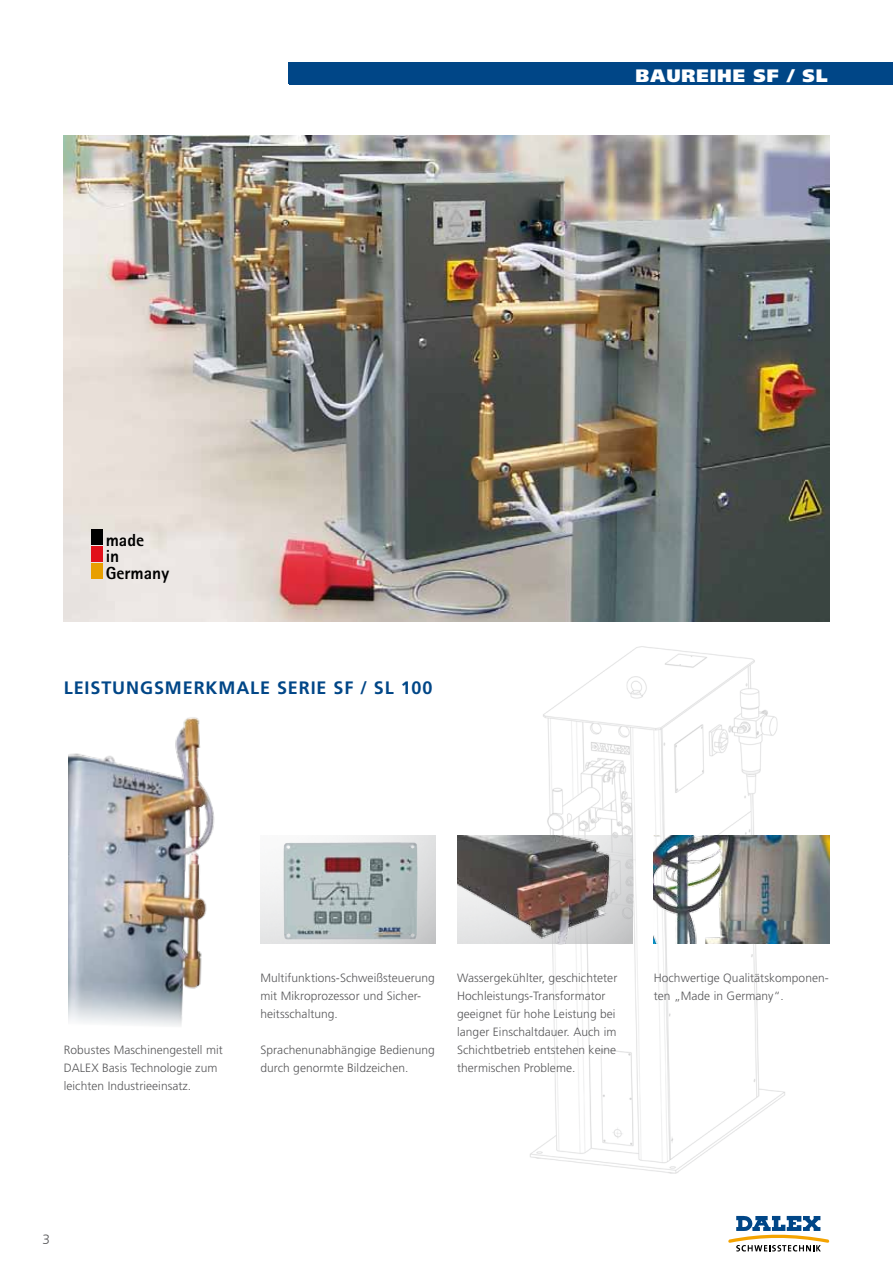
<style>
.page{position:relative;width:893px;height:1263px;background:#fff}
.page>*{position:absolute;margin:0;border:0;box-sizing:border-box;transform-origin:0 0}
.t1{font:700 18px "Frutiger LT Std";letter-spacing:.05em;color:#004687}
.t2{font:900 18px "Frutiger LT Std";letter-spacing:.05em;color:#fff}
.t3{font:800 17.55px/16.8px "Rotis Sans Serif";color:#000}
.t4{font:300 13.5px "Frutiger LT";color:#58585a}
.t5{font:300 12px/18px "Frutiger LT Std";letter-spacing:.005em;color:#58585a}
</style>
<div class="page">
<div style="left:289px;top:64px;width:604px;height:21px;background:#004687"></div>
<svg style="left:728px;top:1216px;width:101px;height:35px"></svg>
<img style="left:494px;top:646px;width:313px;height:528px">
<img style="left:64px;top:136px;width:765px;height:486px">
<img style="left:68px;top:717px;width:147px;height:309px">
<div style="left:288px;top:63px;width:605px;height:21px;background:#004687"></div>
<img style="left:260px;top:836px;width:176px;height:108px">
<img style="left:283px;top:842px;width:134px;height:98px">
<img style="left:618px;top:836px;width:14px;height:108px">
<img style="left:457px;top:836px;width:161px;height:108px">
<img style="left:654px;top:836px;width:175px;height:108px">
<div style="left:91px;top:530px;width:12px;height:15px;background:#000"></div>
<div style="left:91px;top:546px;width:12px;height:16px;background:#e1101a"></div>
<div style="left:91px;top:564px;width:12px;height:15px;background:#e89f00"></div>
<h1 class="t2" style="left:636px;top:64px;width:194px">BAUREIHE SF / SL</h1>
<h2 class="t3" style="left:106px;top:531px;width:65px">made<br>in<br>Germany</h2>
<h1 class="t1" style="left:64px;top:677px;width:185px">LEISTUNGSMERKMALE</h1>
<h1 class="t1" style="left:277px;top:677px;width:21px">SERIE</h1>
<h1 class="t1" style="left:333px;top:677px;width:101px">SF / SL 100</h1>
<p class="t5" style="left:64px;top:1041px;width:161px">Robustes Maschinengestell mit<br>DALEX Basis Technologie zum leichten Industrieeinsatz.</p>
<p class="t5" style="left:260px;top:969px;width:176px">Multifunktions-Schweißsteuerung mit Mikroprozessor und Sicher&shy;heitsschaltung.</p>
<p class="t5" style="left:260px;top:1041px;width:176px">Sprachenunabhängige Bedienung durch genormte Bildzeichen.</p>
<p class="t5" style="left:457px;top:969px;width:162px">Wassergekühlter, geschichteter<br>Hochleistungs-Transformator geeignet für hohe Leistung bei langer Einschaltdauer. Auch im<br>Schichtbetrieb entstehen keine thermischen Probleme.</p>
<p class="t5" style="left:654px;top:969px;width:177px">Hochwertige Qualitätskomponen&shy;ten „Made in Germany“.</p>
<p class="t4" style="left:43px;top:1232px;width:9px">3</p>
</div>
